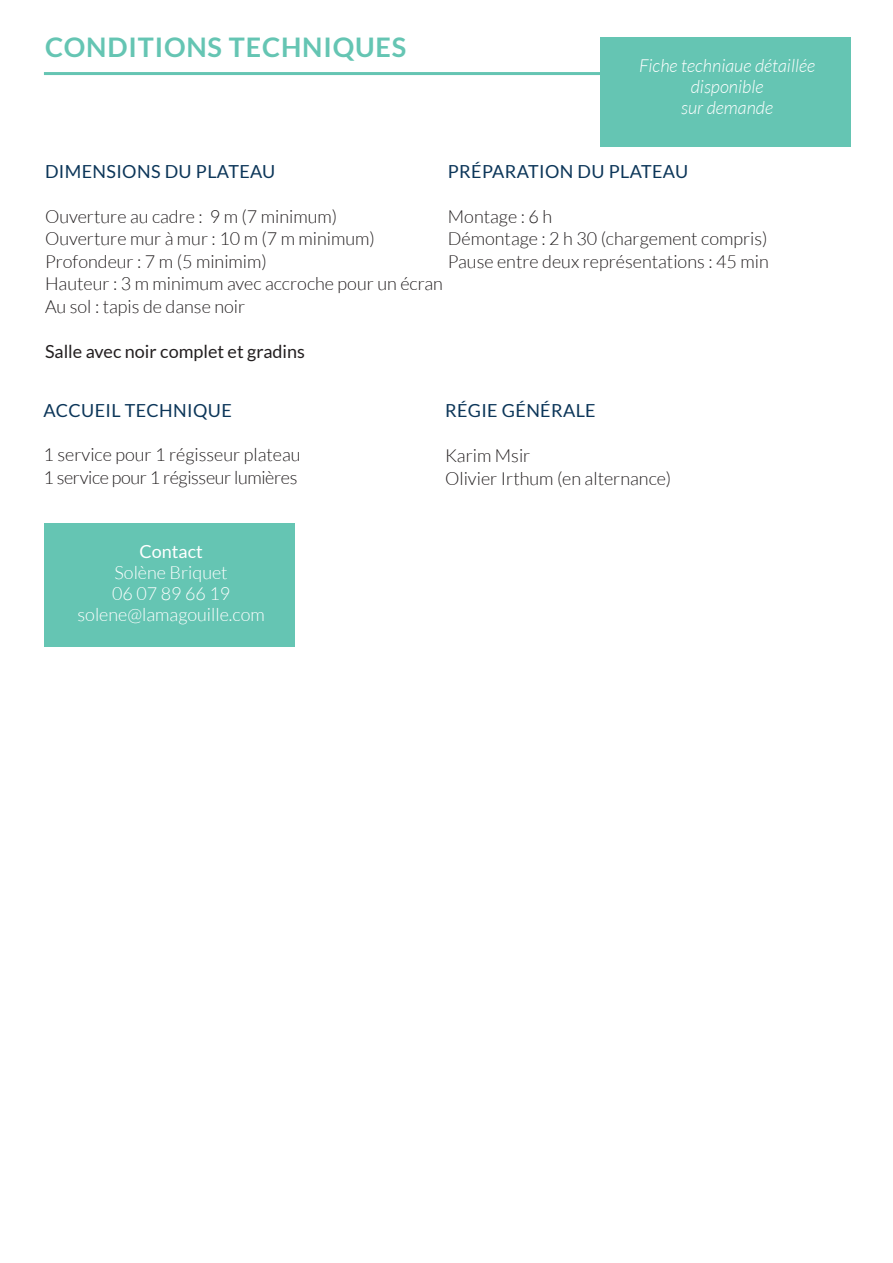
<style>
.page{position:relative;width:893px;height:1263px;background:#fff}
.page>*{position:absolute;margin:0;border:0;box-sizing:border-box;transform-origin:0 0}
.t1{font:700 27px "Lato";letter-spacing:.03em;color:#65c5b3}
.t2{font:300 18px "Lato";color:#231f20}
.t3{font:18px "Lato";letter-spacing:.02em;color:#0c3659}
.t4{font:300 18px "Lato";color:#fff}
.t5{font:italic 300 18px "Lato";color:#fff}
.t6{font:300 18px "Lato";letter-spacing:-.02em;color:#231f20}
.t7{font:18px "Lato";color:#231f20}
.t8{font:18px "Lato";color:#fff}
</style>
<div class="page">
<div style="left:600px;top:38px;width:250px;height:109px;background:#65c5b3"></div>
<hr style="left:44px;top:72px;width:806px;height:3px;background:#65c5b3">
<div style="left:44px;top:523px;width:250px;height:123px;background:#65c5b3"></div>
<p class="t1" style="left:45px;top:36px;width:363px">CONDITIONS TECHNIQUES</p>
<p class="t5" style="left:639px;top:57px;width:178px">Fiche technique détaillée</p>
<p class="t5" style="left:691px;top:78px;width:74px">disponible</p>
<p class="t5" style="left:681px;top:99px;width:94px">sur demande</p>
<p class="t3" style="left:45px;top:163px;width:232px">DIMENSIONS DU PLATEAU</p>
<p class="t2" style="left:45px;top:208px;width:294px">Ouverture au cadre : 9 m (7 minimum)</p>
<p class="t2" style="left:45px;top:231px;width:331px">Ouverture mur à mur : 10 m (7 m minimum)</p>
<p class="t2" style="left:45px;top:253px;width:223px">Profondeur : 7 m (5 minimim)</p>
<p class="t2" style="left:45px;top:276px;width:399px">Hauteur : 3 m minimum avec accroche pour un écran</p>
<p class="t2" style="left:45px;top:298px;width:202px">Au sol : tapis de danse noir</p>
<p class="t7" style="left:45px;top:343px;width:261px">Salle avec noir complet et gradins</p>
<p class="t3" style="left:448px;top:163px;width:242px">PRÉPARATION DU PLATEAU</p>
<p class="t2" style="left:448px;top:208px;width:106px">Montage : 6 h</p>
<p class="t2" style="left:448px;top:231px;width:321px">Démontage : 2 h 30 (chargement compris)</p>
<p class="t2" style="left:448px;top:253px;width:322px">Pause entre deux représentations : 45 min</p>
<p class="t3" style="left:44px;top:403px;width:190px">ACCUEIL TECHNIQUE</p>
<p class="t2" style="left:44px;top:447px;width:259px">1 service pour 1 régisseur plateau</p>
<p class="t6" style="left:44px;top:469px;width:255px">1 service pour 1 régisseur lumières</p>
<p class="t8" style="left:139px;top:543px;width:65px">Contact</p>
<p class="t4" style="left:115px;top:564px;width:115px">Solène Briquet</p>
<p class="t4" style="left:112px;top:585px;width:120px">06 07 89 66 19</p>
<p class="t4" style="left:78px;top:606px;width:189px">solene@lamagouille.com</p>
<p class="t3" style="left:445px;top:403px;width:152px">RÉGIE GÉNÉRALE</p>
<p class="t2" style="left:445px;top:448px;width:87px">Karim Msir</p>
<p class="t2" style="left:445px;top:470px;width:228px">Olivier Irthum (en alternance)</p>
</div>
